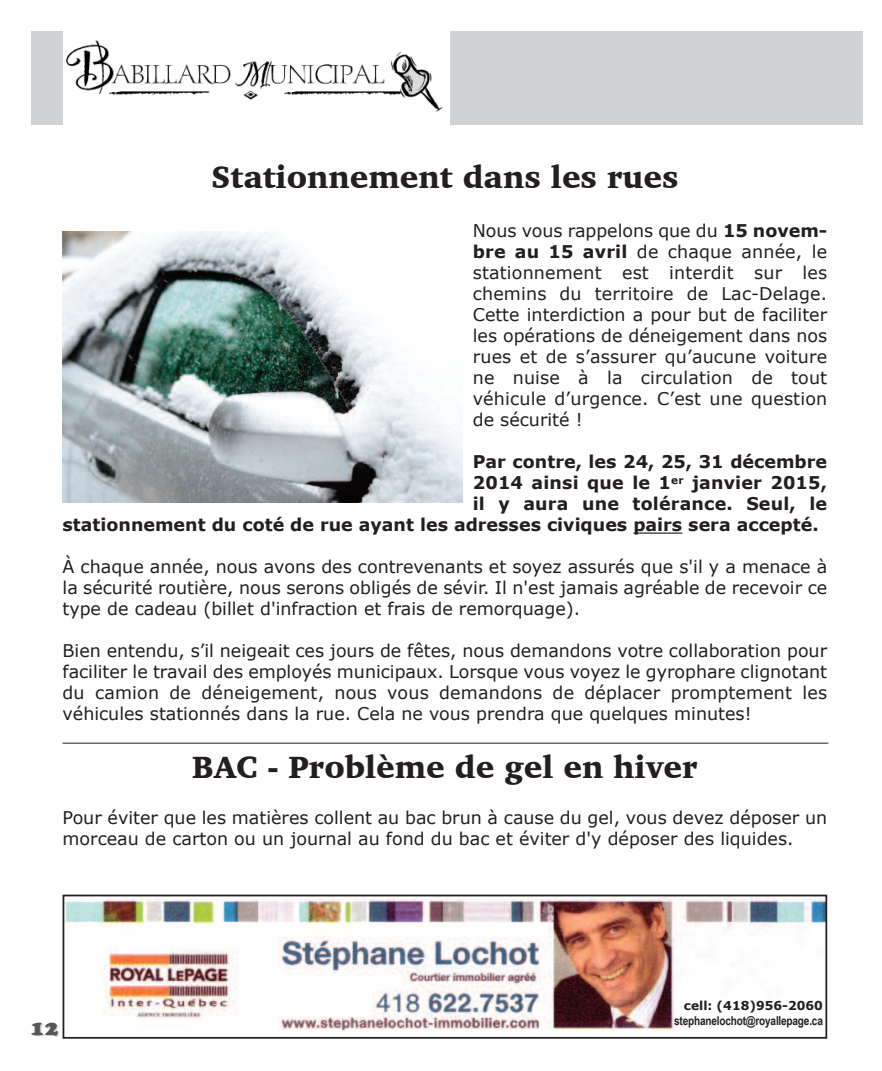
<style>
.page{position:relative;width:882px;height:1071px;background:#fff}
.page>*{position:absolute;margin:0;border:0;box-sizing:border-box;transform-origin:0 0}
.t1{font:900 31.5px "Charter";color:#231f20}
.t2{font:21px "Cooper Black Std";color:#57585a}
.t3{font:17.5px/21px "Verdana";color:#231f20;text-align:justify}
.t4{font:700 17.5px "Verdana";color:#231f20}
.t5{font:700 12.25px "Arial Narrow";letter-spacing:-.015em;color:#231f20}
.t6{font:700 12.25px "Verdana";color:#231f20}
.s1{font-weight:700}
</style>
<div class="page">
<div style="left:32px;top:32px;width:831px;height:93px;background:#d1d2d4"></div>
<div style="left:63px;top:32px;width:386px;height:94px;background:#fff"></div>
<img style="left:66px;top:40px;width:377px;height:73px">
<hr style="left:633px;top:533px;width:49px;height:1px;background:#231f20">
<img style="left:66px;top:898px;width:758px;height:133px">
<div style="left:63px;top:895px;width:764px;height:144px;border:2px solid #231f20"></div>
<img style="left:63px;top:231px;width:399px;height:271px">
<hr style="left:63px;top:743px;width:765px;height:1px;background:#231f20">
<h1 class="t1" style="left:211px;top:157px;width:469px">Stationnement dans les rues</h1>
<p class="t3" style="left:473px;top:220px;width:356px">Nous vous rappelons que du <span class="s1">15 novem&shy;bre au 15 avril</span> de chaque année, le stationnement est interdit sur les chemins du territoire de Lac-Delage.<br>Cette interdiction a pour but de faciliter les opérations de déneigement dans nos rues et de s’assurer qu’aucune voiture ne nuise à la circulation de tout véhicule d’urgence. C’est une question de sécurité !</p>
<p class="t4" style="left:473px;top:451px;width:356px">Par contre, les 24, 25, 31 décembre</p>
<p class="t4" style="left:473px;top:472px;width:356px">2014 ainsi que le 1<sup>er</sup> janvier 2015,</p>
<p class="t4" style="left:473px;top:493px;width:356px">il y aura une tolérance. Seul, le</p>
<p class="t4" style="left:63px;top:514px;width:758px">stationnement du coté de rue ayant les adresses civiques pairs sera accepté.</p>
<p class="t3" style="left:63px;top:556px;width:766px">À chaque année, nous avons des contrevenants et soyez assurés que s'il y a menace à la sécurité routière, nous serons obligés de sévir. Il n'est jamais agréable de recevoir ce type de cadeau (billet d'infraction et frais de remorquage).</p>
<p class="t3" style="left:63px;top:640px;width:766px">Bien entendu, s’il neigeait ces jours de fêtes, nous demandons votre collaboration pour faciliter le travail des employés municipaux. Lorsque vous voyez le gyrophare clignotant du camion de déneigement, nous vous demandons de déplacer promptement les véhicules stationnés dans la rue. Cela ne vous prendra que quelques minutes!</p>
<h1 class="t1" style="left:192px;top:747px;width:507px">BAC - Problème de gel en hiver</h1>
<p class="t3" style="left:63px;top:807px;width:766px">Pour éviter que les matières collent au bac brun à cause du gel, vous devez déposer un morceau de carton ou un journal au fond du bac et éviter d'y déposer des liquides.</p>
<p class="t2" style="left:31px;top:1020px;width:29px">12</p>
<p class="t6" style="left:684px;top:998px;width:141px">cell: (418)956-2060</p>
<p class="t5" style="left:674px;top:1013px;width:150px">stephanelochot@royallepage.ca</p>
</div>
